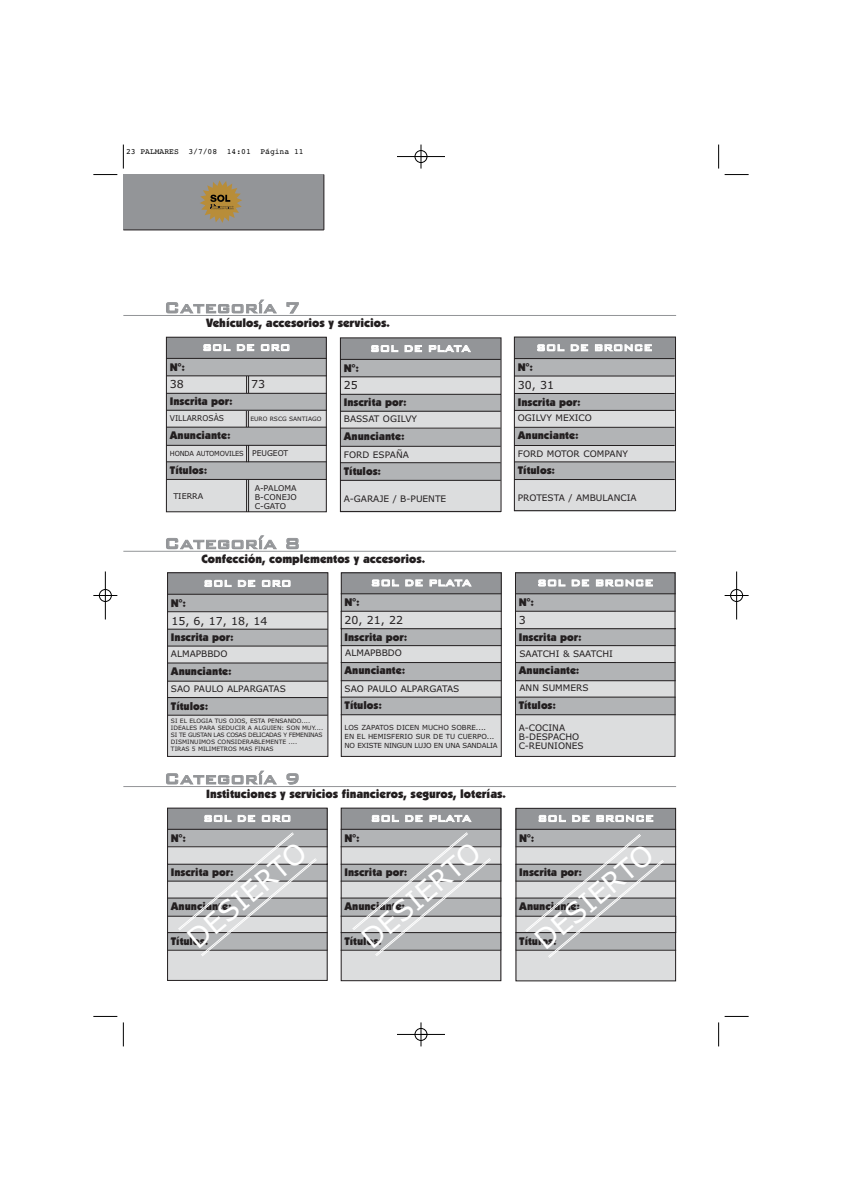
<style>
.page{position:relative;width:842px;height:1191px;background:#fff}
.page>*{position:absolute;margin:0;border:0;box-sizing:border-box;transform-origin:0 0}
.t1{font:28px "Verdana";color:#fff}
.t2{font:20px "Bank Gothic Medium BT";letter-spacing:-.005em;color:#939598}
.t3{font:900 12px "Kabel IT Cby BT";color:#231f20}
.t4{font:12px "Bank Gothic Medium BT";letter-spacing:-.005em;color:#fff}
.t5{font:900 11px "Kabel IT Cby BT";color:#231f20}
.t6{font:11px "Verdana";color:#231f20}
.t7{font:9px/9px "Verdana";color:#231f20}
.t8{font:8px "Courier";color:#000}
.t9{font:8px/9px "Verdana";color:#231f20;text-align:justify}
.t10{font:8px "Verdana";color:#231f20;scale:.95 1}
.t11{font:7px/9px "Verdana";color:#231f20}
.t12{font:7px "Verdana";letter-spacing:-.025em;color:#231f20;scale:.95 1}
.t13{font:6px/7.2px "Verdana";color:#231f20}
.s1{font-size:8px}
</style>
<div class="page">
<hr style="left:123px;top:315px;width:553px;height:1px;background:#939598">
<div style="left:123px;top:175px;width:201px;height:55px;background:#939598"></div>
<hr style="left:323px;top:175px;width:1px;height:55px;background:#231f20">
<hr style="left:123px;top:229px;width:201px;height:1px;background:#231f20">
<svg style="left:200px;top:180px;width:42px;height:43px"></svg>
<svg style="left:165px;top:336px;width:163px;height:215px"></svg>
<div style="left:167px;top:595px;width:161px;height:17px;background:#b2b4b6"></div>
<div style="left:167px;top:663px;width:161px;height:18px;background:#b2b4b6"></div>
<div style="left:167px;top:681px;width:161px;height:19px;background:#dcddde"></div>
<div style="left:167px;top:698px;width:161px;height:17px;background:#b2b4b6"></div>
<div style="left:167px;top:715px;width:161px;height:42px;background:#dcddde"></div>
<div style="left:167px;top:573px;width:161px;height:21px;background:#939598"></div>
<div style="left:167px;top:612px;width:161px;height:17px;background:#dcddde"></div>
<div style="left:167px;top:629px;width:161px;height:17px;background:#b2b4b6"></div>
<div style="left:167px;top:647px;width:161px;height:16px;background:#dcddde"></div>
<hr style="left:167px;top:594px;width:161px;height:1px;background:#231f20">
<hr style="left:167px;top:611px;width:161px;height:1px;background:#231f20">
<hr style="left:167px;top:646px;width:161px;height:1px;background:#231f20">
<hr style="left:167px;top:663px;width:161px;height:1px;background:#231f20">
<hr style="left:167px;top:681px;width:161px;height:1px;background:#231f20">
<hr style="left:167px;top:697px;width:161px;height:1px;background:#231f20">
<hr style="left:167px;top:715px;width:161px;height:1px;background:#231f20">
<hr style="left:167px;top:629px;width:161px;height:1px;background:#231f20">
<hr style="left:123px;top:551px;width:553px;height:1px;background:#939598">
<hr style="left:123px;top:786px;width:553px;height:1px;background:#939598">
<svg style="left:340px;top:807px;width:337px;height:175px;background:#b8b9ba"></svg>
<svg style="left:167px;top:807px;width:161px;height:174px;background:#b4b5b6"></svg>
<div style="left:167px;top:572px;width:161px;height:185px;border:1px solid #231f20"></div>
<svg style="left:340px;top:572px;width:162px;height:185px;background:#b9babb"></svg>
<svg style="left:515px;top:572px;width:161px;height:185px;background:#b4b5b6"></svg>
<svg style="left:524px;top:833px;width:140px;height:125px;background:#bebfc1"></svg>
<svg style="left:351px;top:831px;width:140px;height:125px;background:#bdbfc0"></svg>
<svg style="left:339px;top:337px;width:163px;height:175px;background:#b7b8ba"></svg>
<svg style="left:513px;top:336px;width:163px;height:176px;background:#b7b8ba"></svg>
<svg style="left:123px;top:145px;width:1px;height:24px"></svg>
<svg style="left:93px;top:174px;width:24px;height:1px"></svg>
<svg style="left:718px;top:145px;width:1px;height:24px"></svg>
<svg style="left:725px;top:174px;width:24px;height:1px"></svg>
<svg style="left:123px;top:1022px;width:1px;height:24px"></svg>
<svg style="left:93px;top:1016px;width:24px;height:1px"></svg>
<svg style="left:718px;top:1022px;width:1px;height:24px"></svg>
<svg style="left:725px;top:1016px;width:24px;height:1px"></svg>
<div style="left:99px;top:589px;width:13px;height:13px;border:1px solid #fff;border-radius:50%"></div>
<div style="left:730px;top:589px;width:13px;height:13px;border:1px solid #fff;border-radius:50%"></div>
<hr style="left:397px;top:156px;width:48px;height:1px;background:#000">
<hr style="left:397px;top:1034px;width:48px;height:1px;background:#000">
<hr style="left:105px;top:572px;width:1px;height:48px;background:#000">
<hr style="left:736px;top:572px;width:1px;height:48px;background:#000">
<svg style="left:421px;top:145px;width:1px;height:24px"></svg>
<svg style="left:421px;top:1022px;width:1px;height:24px"></svg>
<svg style="left:93px;top:595px;width:24px;height:1px"></svg>
<svg style="left:725px;top:595px;width:24px;height:1px"></svg>
<div style="left:415px;top:150px;width:12px;height:13px;border:1px solid #000;border-radius:50%"></div>
<div style="left:415px;top:1028px;width:12px;height:13px;border:1px solid #000;border-radius:50%"></div>
<div style="left:99px;top:589px;width:12px;height:13px;border:1px solid #000;border-radius:50%"></div>
<div style="left:731px;top:589px;width:12px;height:13px;border:1px solid #000;border-radius:50%"></div>
<p class="t8" style="left:126px;top:149px;width:179px">23 PALMARES 3/7/08 14:01 Página 11</p>
<h2 class="t2" style="left:164px;top:294px;width:138px">Categoría 7</h2>
<p class="t3" style="left:206px;top:318px;width:185px">Vehículos, accesorios y servicios.</p>
<p class="t5" style="left:170px;top:363px;width:17px">N°:</p>
<p class="t4" style="left:202px;top:340px;width:90px">SOL DE ORO</p>
<p class="t6" style="left:170px;top:380px;width:15px">38</p>
<p class="t6" style="left:251px;top:380px;width:15px">73</p>
<p class="t5" style="left:170px;top:397px;width:64px">Inscrita por:</p>
<p class="t10" style="left:170px;top:415px;width:59px">VILLARROSÀS</p>
<p class="t13" style="left:250px;top:416px;width:73px">EURO RSCG SANTIAGO</p>
<p class="t5" style="left:170px;top:431px;width:62px">Anunciante:</p>
<p class="t12" style="left:170px;top:450px;width:126px">HONDA AUTOMOVILES <span class="s1">PEUGEOT</span></p>
<p class="t5" style="left:170px;top:466px;width:39px">Títulos:</p>
<p class="t9" style="left:173px;top:492px;width:31px">TIERRA</p>
<p class="t9" style="left:255px;top:484px;width:44px">A-PALOMA B-CONEJO C-GATO</p>
<h2 class="t2" style="left:164px;top:530px;width:138px">Categoría 8</h2>
<p class="t5" style="left:344px;top:364px;width:17px">N°:</p>
<p class="t4" style="left:370px;top:341px;width:102px">SOL DE PLATA</p>
<p class="t6" style="left:344px;top:381px;width:15px">25</p>
<p class="t5" style="left:344px;top:398px;width:64px">Inscrita por:</p>
<p class="t7" style="left:344px;top:415px;width:75px">BASSAT OGILVY</p>
<p class="t5" style="left:344px;top:432px;width:62px">Anunciante:</p>
<p class="t7" style="left:344px;top:451px;width:67px">FORD ESPAÑA</p>
<p class="t5" style="left:344px;top:467px;width:39px">Títulos:</p>
<p class="t7" style="left:344px;top:495px;width:104px">A-GARAJE / B-PUENTE</p>
<p class="t3" style="left:201px;top:554px;width:225px">Confección, complementos y accesorios.</p>
<p class="t5" style="left:345px;top:598px;width:17px">N°:</p>
<p class="t4" style="left:371px;top:575px;width:102px">SOL DE PLATA</p>
<p class="t6" style="left:345px;top:616px;width:60px">20, 21, 22</p>
<p class="t5" style="left:345px;top:633px;width:64px">Inscrita por:</p>
<p class="t7" style="left:345px;top:649px;width:58px">ALMAPBBDO</p>
<p class="t4" style="left:203px;top:575px;width:90px">SOL DE ORO</p>
<p class="t6" style="left:171px;top:617px;width:98px">15, 6, 17, 18, 14</p>
<p class="t5" style="left:171px;top:633px;width:64px">Inscrita por:</p>
<p class="t7" style="left:171px;top:650px;width:58px">ALMAPBBDO</p>
<p class="t5" style="left:171px;top:599px;width:17px">N°:</p>
<p class="t5" style="left:171px;top:667px;width:62px">Anunciante:</p>
<p class="t7" style="left:171px;top:685px;width:116px">SAO PAULO ALPARGATAS</p>
<p class="t5" style="left:171px;top:702px;width:39px">Títulos:</p>
<p class="t13" style="left:171px;top:717px;width:154px">SI EL ELOGIA TUS OJOS, ESTA PENSANDO....<br>IDEALES PARA SEDUCIR A ALGUIEN: SON MUY....<br>SI TE GUSTAN LAS COSAS DELICADAS Y FEMENINAS DISMINUIMOS CONSIDERABLEMENTE ....<br>TIRAS 5 MILIMETROS MAS FINAS</p>
<p class="t5" style="left:345px;top:666px;width:62px">Anunciante:</p>
<p class="t7" style="left:345px;top:685px;width:116px">SAO PAULO ALPARGATAS</p>
<p class="t5" style="left:345px;top:701px;width:39px">Títulos:</p>
<p class="t11" style="left:345px;top:724px;width:154px">LOS ZAPATOS DICEN MUCHO SOBRE....<br>EN EL HEMISFERIO SUR DE TU CUERPO...<br>NO EXISTE NINGUN LUJO EN UNA SANDALIA</p>
<p class="t4" style="left:536px;top:340px;width:118px">SOL DE BRONCE</p>
<p class="t6" style="left:518px;top:380px;width:38px">30, 31</p>
<p class="t5" style="left:518px;top:398px;width:64px">Inscrita por:</p>
<p class="t7" style="left:518px;top:414px;width:76px">OGILVY MEXICO</p>
<p class="t5" style="left:518px;top:363px;width:17px">N°:</p>
<p class="t5" style="left:518px;top:431px;width:62px">Anunciante:</p>
<p class="t7" style="left:518px;top:450px;width:112px">FORD MOTOR COMPANY</p>
<p class="t5" style="left:518px;top:466px;width:39px">Títulos:</p>
<p class="t7" style="left:518px;top:494px;width:120px">PROTESTA / AMBULANCIA</p>
<p class="t4" style="left:537px;top:575px;width:118px">SOL DE BRONCE</p>
<p class="t5" style="left:519px;top:598px;width:17px">N°:</p>
<p class="t6" style="left:519px;top:616px;width:8px">3</p>
<p class="t5" style="left:519px;top:633px;width:64px">Inscrita por:</p>
<p class="t7" style="left:519px;top:650px;width:95px">SAATCHI &amp; SAATCHI</p>
<p class="t5" style="left:519px;top:666px;width:62px">Anunciante:</p>
<p class="t7" style="left:519px;top:684px;width:71px">ANN SUMMERS</p>
<p class="t5" style="left:519px;top:701px;width:39px">Títulos:</p>
<p class="t7" style="left:519px;top:724px;width:66px">A-COCINA<br>B-DESPACHO<br>C-REUNIONES</p>
<h2 class="t2" style="left:164px;top:765px;width:138px">Categoría 9</h2>
<p class="t3" style="left:206px;top:789px;width:301px">Instituciones y servicios financieros, seguros, loterías.</p>
<p class="t5" style="left:345px;top:834px;width:17px">N°:</p>
<p class="t4" style="left:203px;top:810px;width:90px">SOL DE ORO</p>
<p class="t4" style="left:371px;top:810px;width:102px">SOL DE PLATA</p>
<p class="t4" style="left:538px;top:810px;width:118px">SOL DE BRONCE</p>
<p class="t5" style="left:171px;top:834px;width:17px">N°:</p>
<p class="t5" style="left:519px;top:834px;width:17px">N°:</p>
<h1 class="t1" style="left:358px;top:933px;width:147px;rotate:-40deg">DESIERTO</h1>
<h1 class="t1" style="left:531px;top:935px;width:147px;rotate:-40deg">DESIERTO</h1>
<h1 class="t1" style="left:184px;top:933px;width:147px;rotate:-40deg">DESIERTO</h1>
<p class="t5" style="left:171px;top:868px;width:64px">Inscrita por:</p>
<p class="t5" style="left:345px;top:868px;width:64px">Inscrita por:</p>
<p class="t5" style="left:519px;top:868px;width:64px">Inscrita por:</p>
<p class="t5" style="left:171px;top:902px;width:62px">Anunciante:</p>
<p class="t5" style="left:171px;top:937px;width:39px">Títulos:</p>
<p class="t5" style="left:345px;top:902px;width:62px">Anunciante:</p>
<p class="t5" style="left:345px;top:937px;width:39px">Títulos:</p>
<p class="t5" style="left:519px;top:902px;width:62px">Anunciante:</p>
<p class="t5" style="left:519px;top:937px;width:39px">Títulos:</p>
</div>
